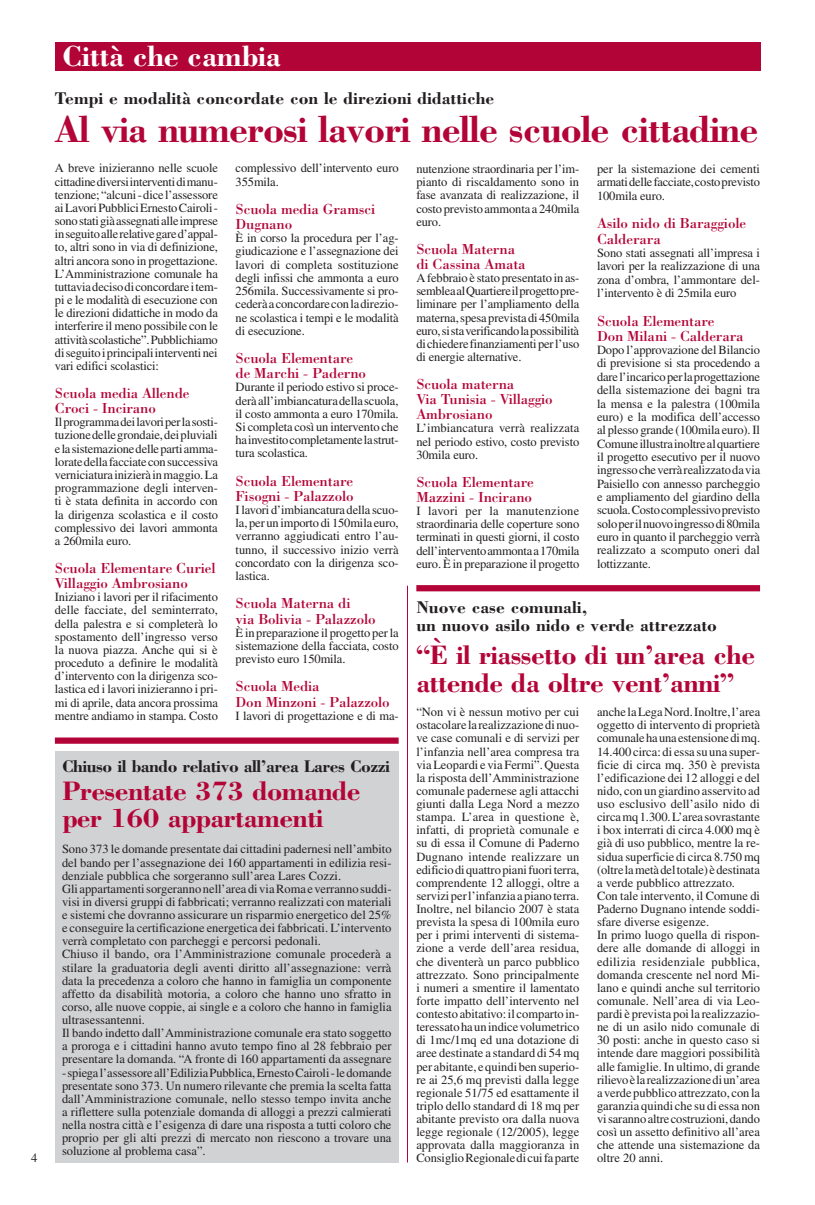
<style>
.page{position:relative;width:815px;height:1205px;background:#fff}
.page>*{position:absolute;margin:0;border:0;box-sizing:border-box;transform-origin:0 0}
.t1{font:700 38.75px "Bodoni";letter-spacing:-.025em;color:#b30437}
.t2{font:700 30px "Bodoni";letter-spacing:-.01em;color:#fff}
.t3{font:700 27.5px/27.5px "Bodoni";letter-spacing:-.02em;color:#b30437}
.t4{font:700 17.5px/17.5px "Bodoni";color:#231f20}
.t5{font:700 17.5px "Bodoni";letter-spacing:-.025em;color:#231f20}
.t6{font:15px/15px "Bodoni";letter-spacing:-.01em;color:#b30437}
.t7{font:12.5px/13.1px "Times";color:#231f20;text-align:justify}
</style>
<div class="page">
<div style="left:55px;top:43px;width:705px;height:28px;background:#b30437"></div>
<div style="left:416px;top:585px;width:344px;height:6px;background:#b30437"></div>
<div style="left:55px;top:751px;width:344px;height:411px;background:#d1d2d4"></div>
<div style="left:55px;top:737px;width:344px;height:7px;background:#b30437"></div>
<hr style="left:407px;top:586px;width:1px;height:576px;background:#b30437">
<p class="t7" style="left:31px;top:1151px;width:8px">4</p>
<h2 class="t2" style="left:62px;top:38px;width:220px">Città che cambia</h2>
<h3 class="t4" style="left:55px;top:89px;width:441px">Tempi e modalità concordate con le direzioni didattiche</h3>
<h1 class="t1" style="left:55px;top:105px;width:705px">Al via numerosi lavori nelle scuole cittadine</h1>
<p class="t7" style="left:55px;top:162px;width:165px">A breve inizieranno nelle scuole cittadine diversi interventi di manu&shy;tenzione; “alcuni - dice l’assessore ai Lavori Pubblici Ernesto Cairoli - sono stati già assegnati alle imprese in seguito alle relative gare d’appal&shy;to, altri sono in via di definizione, altri ancora sono in progettazione.<br>L’Amministrazione comunale ha tuttavia deciso di concordare i tem&shy;pi e le modalità di esecuzione con le direzioni didattiche in modo da interferire il meno possibile con le attività scolastiche”. Pubblichiamo di seguito i principali interventi nei vari edifici scolastici:</p>
<p class="t6" style="left:55px;top:385px;width:136px">Scuola media Allende<br>Croci - Incirano</p>
<p class="t7" style="left:55px;top:415px;width:165px">Il programma dei lavori per la sosti&shy;tuzione delle grondaie, dei pluviali e la sistemazione delle parti amma&shy;lorate della facciate con successiva verniciatura inizierà in maggio. La programmazione degli interven&shy;ti è stata definita in accordo con la dirigenza scolastica e il costo complessivo dei lavori ammonta a 260mila euro.</p>
<p class="t6" style="left:55px;top:560px;width:162px">Scuola Elementare Curiel<br>Villaggio Ambrosiano</p>
<p class="t7" style="left:55px;top:590px;width:165px">Iniziano i lavori per il rifacimento delle facciate, del seminterrato, della palestra e si completerà lo spostamento dell’ingresso verso la nuova piazza. Anche qui si è proceduto a definire le modalità d’intervento con la dirigenza sco&shy;lastica ed i lavori inizieranno i pri&shy;mi di aprile, data ancora prossima mentre andiamo in stampa. Costo</p>
<p class="t7" style="left:236px;top:161px;width:164px">complessivo dell’intervento euro<br>355mila.</p>
<p class="t6" style="left:236px;top:201px;width:141px">Scuola media Gramsci<br>Dugnano</p>
<p class="t7" style="left:236px;top:231px;width:165px">È in corso la procedura per l’ag&shy;giudicazione e l’assegnazione dei lavori di completa sostituzione degli infissi che ammonta a euro 256mila. Successivamente si pro&shy;cederà a concordare con la direzio&shy;ne scolastica i tempi e le modalità di esecuzione.</p>
<p class="t6" style="left:236px;top:350px;width:132px">Scuola Elementare de Marchi - Paderno</p>
<p class="t7" style="left:236px;top:380px;width:164px">Durante il periodo estivo si proce&shy;derà all’imbiancatura della scuola, il costo ammonta a euro 170mila.<br>Si completa così un intervento che ha investito completamente la strut&shy;tura scolastica.</p>
<p class="t6" style="left:236px;top:473px;width:120px">Scuola Elementare<br>Fisogni - Palazzolo</p>
<p class="t7" style="left:236px;top:503px;width:165px">I lavori d’imbiancatura della scuo&shy;la, per un importo di 150mila euro, verranno aggiudicati entro l’au&shy;tunno, il successivo inizio verrà concordato con la dirigenza sco&shy;lastica.</p>
<p class="t6" style="left:236px;top:596px;width:141px">Scuola Materna di<br>via Bolivia - Palazzolo</p>
<p class="t7" style="left:236px;top:626px;width:164px">È in preparazione il progetto per la sistemazione della facciata, costo previsto euro 150mila.</p>
<p class="t6" style="left:236px;top:679px;width:156px">Scuola Media<br>Don Minzoni - Palazzolo</p>
<p class="t7" style="left:236px;top:709px;width:164px">I lavori di progettazione e di ma-</p>
<h3 class="t5" style="left:62px;top:755px;width:330px">Chiuso il bando relativo all’area Lares Cozzi</h3>
<h3 class="t3" style="left:62px;top:776px;width:300px">Presentate 373 domande per 160 appartamenti</h3>
<p class="t7" style="left:62px;top:842px;width:331px;text-align:left">Sono 373 le domande presentate dai cittadini padernesi nell’ambito del bando per l’assegnazione dei 160 appartamenti in edilizia resi&shy;denziale pubblica che sorgeranno sull’area Lares Cozzi.<br>Gli appartamenti sorgeranno nell’area di via Roma e verranno suddi&shy;visi in diversi gruppi di fabbricati; verranno realizzati con materiali e sistemi che dovranno assicurare un risparmio energetico del 25% e conseguire la certificazione energetica dei fabbricati. L’intervento verrà completato con parcheggi e percorsi pedonali.<br>Chiuso il bando, ora l’Amministrazione comunale procederà a stilare la graduatoria degli aventi diritto all’assegnazione: verrà data la precedenza a coloro che hanno in famiglia un componente affetto da disabilità motoria, a coloro che hanno uno sfratto in corso, alle nuove coppie, ai single e a coloro che hanno in famiglia ultrasessantenni.<br>Il bando indetto dall’Amministrazione comunale era stato soggetto a proroga e i cittadini hanno avuto tempo fino al 28 febbraio per presentare la domanda. “A fronte di 160 appartamenti da assegnare</p>
<p class="t7" style="left:62px;top:1066px;width:331px">- spiega l’assessore all’Edilizia Pubblica, Ernesto Cairoli - le domande presentate sono 373. Un numero rilevante che premia la scelta fatta dall’Amministrazione comunale, nello stesso tempo invita anche a riflettere sulla potenziale domanda di alloggi a prezzi calmierati nella nostra città e l’esigenza di dare una risposta a tutti coloro che proprio per gli alti prezzi di mercato non riescono a trovare una soluzione al problema casa”.</p>
<p class="t7" style="left:416px;top:162px;width:164px">nutenzione straordinaria per l’im&shy;pianto di riscaldamento sono in fase avanzata di realizzazione, il costo previsto ammonta a 240mila euro.</p>
<p class="t6" style="left:416px;top:241px;width:111px">Scuola Materna di Cassina Amata</p>
<p class="t7" style="left:416px;top:271px;width:165px">A febbraio è stato presentato in as&shy;semblea al Quartiere il progetto pre&shy;liminare per l’ampliamento della materna, spesa prevista di 450mila euro, si sta verificando la possibilità di chiedere finanziamenti per l’uso di energie alternative.</p>
<p class="t6" style="left:416px;top:376px;width:138px">Scuola materna<br>Via Tunisia - Villaggio<br>Ambrosiano</p>
<p class="t7" style="left:416px;top:421px;width:165px">L’imbiancatura verrà realizzata nel periodo estivo, costo previsto 30mila euro.</p>
<p class="t6" style="left:416px;top:474px;width:119px">Scuola Elementare<br>Mazzini - Incirano</p>
<p class="t7" style="left:416px;top:504px;width:165px">I lavori per la manutenzione straordinaria delle coperture sono terminati in questi giorni, il costo dell’intervento ammonta a 170mila euro. È in preparazione il progetto</p>
<p class="t7" style="left:597px;top:162px;width:165px">per la sistemazione dei cementi armati delle facciate, costo previsto 100mila euro.</p>
<p class="t6" style="left:597px;top:216px;width:150px">Asilo nido di Baraggiole<br>Calderara</p>
<p class="t7" style="left:597px;top:246px;width:165px">Sono stati assegnati all’impresa i lavori per la realizzazione di una zona d’ombra, l’ammontare del&shy;l’intervento è di 25mila euro</p>
<p class="t6" style="left:597px;top:313px;width:148px">Scuola Elementare<br>Don Milani - Calderara</p>
<p class="t7" style="left:597px;top:343px;width:165px">Dopo l’approvazione del Bilancio di previsione si sta procedendo a dare l’incarico per la progettazione della sistemazione dei bagni tra la mensa e la palestra (100mila euro) e la modifica dell’accesso al plesso grande (100mila euro). Il Comune illustra inoltre al quartiere il progetto esecutivo per il nuovo ingresso che verrà realizzato da via Paisiello con annesso parcheggio e ampliamento del giardino della scuola. Costo complessivo previsto solo per il nuovo ingresso di 80mila euro in quanto il parcheggio verrà realizzato a scomputo oneri dal lottizzante.</p>
<h3 class="t4" style="left:416px;top:598px;width:302px">Nuove case comunali,<br>un nuovo asilo nido e verde attrezzato</h3>
<h3 class="t3" style="left:416px;top:641px;width:340px">“È il riassetto di un’area che attende da oltre vent’anni”</h3>
<p class="t7" style="left:416px;top:705px;width:165px">“Non vi è nessun motivo per cui ostacolare la realizzazione di nuo&shy;ve case comunali e di servizi per l’infanzia nell’area compresa tra via Leopardi e via Fermi”. Questa la risposta dell’Amministrazione comunale padernese agli attacchi giunti dalla Lega Nord a mezzo stampa. L’area in questione è, infatti, di proprietà comunale e su di essa il Comune di Paderno Dugnano intende realizzare un edificio di quattro piani fuori terra, comprendente 12 alloggi, oltre a servizi per l’infanzia a piano terra.<br>Inoltre, nel bilancio 2007 è stata prevista la spesa di 100mila euro per i primi interventi di sistema&shy;zione a verde dell’area residua, che diventerà un parco pubblico attrezzato. Sono principalmente i numeri a smentire il lamentato forte impatto dell’intervento nel contesto abitativo: il comparto in&shy;teressato ha un indice volumetrico di 1mc/1mq ed una dotazione di aree destinate a standard di 54 mq per abitante, e quindi ben superio&shy;re ai 25,6 mq previsti dalla legge regionale 51/75 ed esattamente il triplo dello standard di 18 mq per abitante previsto ora dalla nuova legge regionale (12/2005), legge approvata dalla maggioranza in Consiglio Regionale di cui fa parte</p>
<p class="t7" style="left:597px;top:705px;width:165px;text-align:left">anche la Lega Nord. Inoltre, l’area oggetto di intervento di proprietà comunale ha una estensione di mq.<br>14.400 circa: di essa su una super&shy;ficie di circa mq. 350 è prevista l’edificazione dei 12 alloggi e del nido, con un giardino asservito ad uso esclusivo dell’asilo nido di circa mq 1.300. L’area sovrastante i box interrati di circa 4.000 mq è già di uso pubblico, mentre la re&shy;sidua superficie di circa 8.750 mq (oltre la metà del totale) è destinata a verde pubblico attrezzato.<br>Con tale intervento, il Comune di<br>Paderno Dugnano intende soddi&shy;sfare diverse esigenze.<br>In primo luogo quella di rispon&shy;dere alle domande di alloggi in edilizia residenziale pubblica, domanda crescente nel nord Mi&shy;lano e quindi anche sul territorio comunale. Nell’area di via Leo&shy;pardi è prevista poi la realizzazio&shy;ne di un asilo nido comunale di<br>30 posti: anche in questo caso si intende dare maggiori possibilità alle famiglie. In ultimo, di grande rilievo è la realizzazione di un’area a verde pubblico attrezzato, con la garanzia quindi che su di essa non vi saranno altre costruzioni, dando così un assetto definitivo all’area che attende una sistemazione da oltre 20 anni.</p>
</div>
